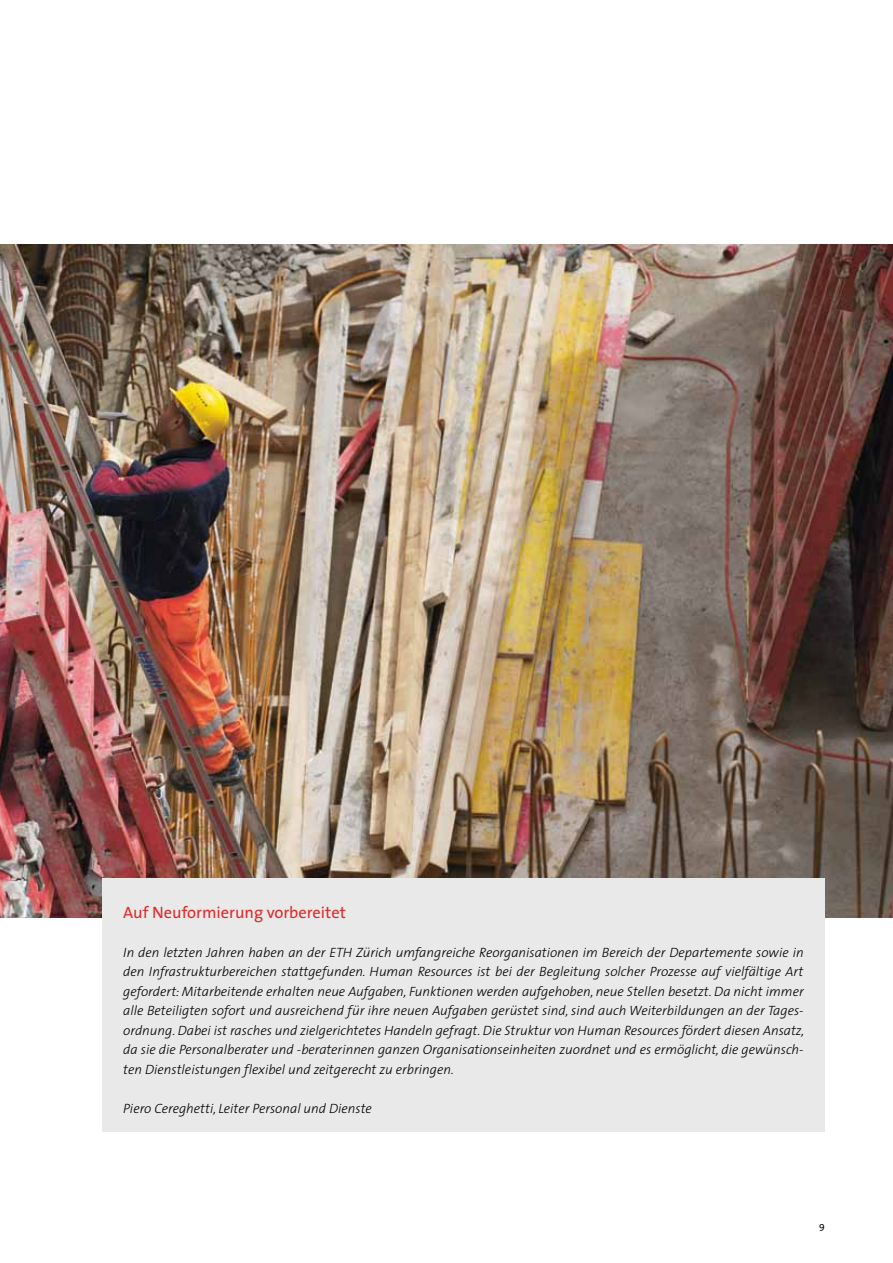
<style>
.page{position:relative;width:893px;height:1263px;background:#fff}
.page>*{position:absolute;margin:0;border:0;box-sizing:border-box;transform-origin:0 0}
.t1{font:16.5px "The Sans";color:#df2b2a}
.t2{font:italic 300 13.5px/19.5px "The Sans";color:#000;text-align:justify}
.t3{font:9.75px "The Sans";color:#000}
</style>
<div class="page">
<img style="left:0;top:244px;width:893px;height:674px">
<div style="left:102px;top:879px;width:723px;height:253px;background:#e9e9e9"></div>
<p class="t1" style="left:123px;top:898px;width:224px">Auf Neuformierung vorbereitet</p>
<p class="t2" style="left:123px;top:942px;width:683px">In den letzten Jahren haben an der ETH Zürich umfangreiche Reorganisationen im Bereich der Departemente sowie in den Infrastrukturbereichen stattgefunden. Human Resources ist bei der Begleitung solcher Prozesse auf vielfältige Art gefordert: Mitarbeitende erhalten neue Aufgaben, Funktionen werden aufgehoben, neue Stellen besetzt. Da nicht immer alle Beteiligten sofort und ausreichend für ihre neuen Aufgaben gerüstet sind, sind auch Weiterbildungen an der Tages&shy;ordnung. Dabei ist rasches und zielgerichtetes Handeln gefragt. Die Struktur von Human Resources fördert diesen Ansatz, da sie die Personalberater und -beraterinnen ganzen Organisationseinheiten zuordnet und es ermöglicht, die gewünsch&shy;ten Dienstleistungen flexibel und zeitgerecht zu erbringen.</p>
<p class="t2" style="left:123px;top:1098px;width:250px">Piero Cereghetti, Leiter Personal und Dienste</p>
<p class="t3" style="left:819px;top:1217px;width:7px">9</p>
</div>
